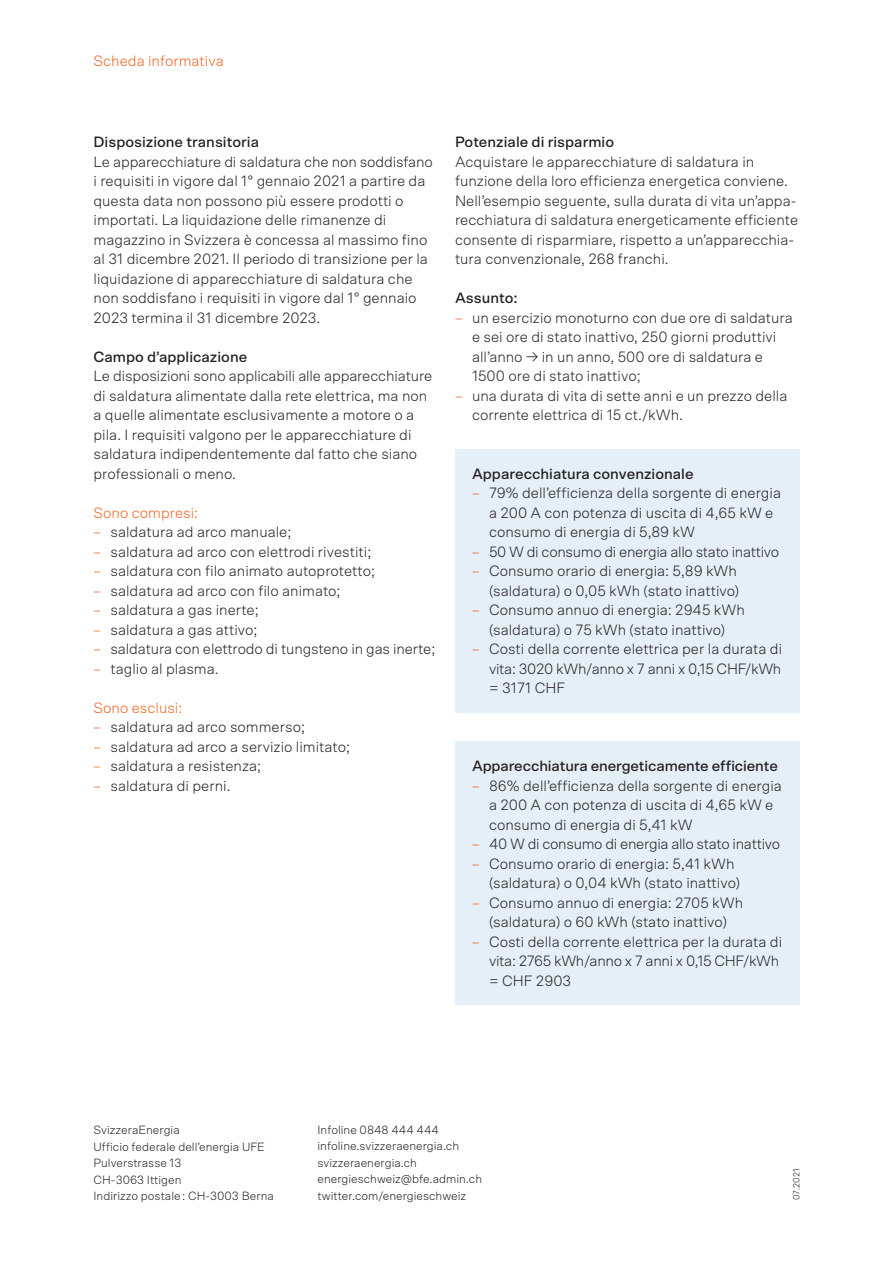
<style>
.page{position:relative;width:893px;height:1263px;background:#fff}
.page>*{position:absolute;margin:0;border:0;box-sizing:border-box;transform-origin:0 0}
.ECH_10_Lauftext{font:300 15px/19.5px "Scto Grotesk A";color:#231f20}
.ECH_10_Lauftext-2{font:300 15px "Scto Grotesk A";letter-spacing:-.02em;color:#231f20}
.ECH_10_Untertitel{font:500 15px "Scto Grotesk A";color:#231f20}
.ECH_10_Lauftext-3{font:500 15px "Scto Grotesk A";letter-spacing:-.01em;color:#231f20}
.ECH_10_Lauftext-4{font:300 15px "Scto Grotesk A";color:#f36421}
.ECH_8_Marginalien{font:300 12px/16.5px "Scto Grotesk A";color:#231f20}
.t1{font:300 9px "Scto Grotesk A";letter-spacing:.015em;color:#231f20}
.s1{color:#f36421}
</style>
<div class="page">
<div style="left:455px;top:449px;width:344px;height:264px;background:#e4eff8"></div>
<div style="left:455px;top:742px;width:344px;height:263px;background:#e4eff8"></div>
<p class="ECH_10_Lauftext-4" style="left:94px;top:52px;width:132px">Scheda informativa</p>
<p class="ECH_10_Untertitel" style="left:94px;top:133px;width:167px">Disposizione transitoria</p>
<p class="ECH_10_Lauftext" style="left:94px;top:151px;width:341px">Le apparecchiature di saldatura che non soddisfano i requisiti in vigore dal 1° gennaio 2021 a partire da questa data non possono più essere prodotti o importati. La liquidazione delle rimanenze di magazzino in Svizzera è concessa al massimo fino al 31 dicembre 2021. Il periodo di transizione per la liquidazione di apparecchiature di saldatura che non soddisfano i requisiti in vigore dal 1° gennaio 2023 termina il 31 dicembre 2023.</p>
<p class="ECH_10_Untertitel" style="left:94px;top:347px;width:155px">Campo d’applicazione</p>
<p class="ECH_10_Lauftext" style="left:94px;top:366px;width:340px">Le disposizioni sono applicabili alle apparecchiature di saldatura alimentate dalla rete elettrica, ma non a quelle alimentate esclusivamente a motore o a pila. I requisiti valgono per le apparecchiature di saldatura indipendentemente dal fatto che siano professionali o meno.</p>
<p class="ECH_10_Lauftext-4" style="left:94px;top:504px;width:106px">Sono compresi:</p>
<p class="ECH_10_Lauftext" style="left:94px;top:522px;width:199px"><span class="s1">–</span> saldatura ad arco manuale;</p>
<p class="ECH_10_Lauftext" style="left:94px;top:541px;width:279px"><span class="s1">–</span> saldatura ad arco con elettrodi rivestiti;</p>
<p class="ECH_10_Lauftext" style="left:94px;top:561px;width:283px"><span class="s1">–</span> saldatura con filo animato autoprotetto;</p>
<p class="ECH_10_Lauftext" style="left:94px;top:580px;width:249px"><span class="s1">–</span> saldatura ad arco con filo animato;</p>
<p class="ECH_10_Lauftext" style="left:94px;top:600px;width:167px"><span class="s1">–</span> saldatura a gas inerte;</p>
<p class="ECH_10_Lauftext" style="left:94px;top:619px;width:165px"><span class="s1">–</span> saldatura a gas attivo;</p>
<p class="ECH_10_Lauftext" style="left:94px;top:639px;width:343px"><span class="s1">–</span> saldatura con elettrodo di tungsteno in gas inerte;</p>
<p class="ECH_10_Lauftext" style="left:94px;top:658px;width:127px"><span class="s1">–</span> taglio al plasma.</p>
<p class="ECH_10_Lauftext-4" style="left:94px;top:699px;width:90px">Sono esclusi:</p>
<p class="ECH_10_Lauftext" style="left:94px;top:717px;width:213px"><span class="s1">–</span> saldatura ad arco sommerso;</p>
<p class="ECH_10_Lauftext" style="left:94px;top:736px;width:258px"><span class="s1">–</span> saldatura ad arco a servizio limitato;</p>
<p class="ECH_10_Lauftext" style="left:94px;top:756px;width:169px"><span class="s1">–</span> saldatura a resistenza;</p>
<p class="ECH_10_Lauftext" style="left:94px;top:775px;width:138px"><span class="s1">–</span> saldatura di perni.</p>
<p class="ECH_10_Untertitel" style="left:455px;top:133px;width:161px">Potenziale di risparmio</p>
<p class="ECH_10_Lauftext" style="left:455px;top:151px;width:345px">Acquistare le apparecchiature di saldatura in funzione della loro efficienza energetica conviene.<br>Nell’esempio seguente, sulla durata di vita un’appa&shy;recchiatura di saldatura energeticamente efficiente consente di risparmiare, rispetto a un’apparecchia&shy;tura convenzionale, 268 franchi.</p>
<p class="ECH_10_Untertitel" style="left:455px;top:289px;width:64px">Assunto:</p>
<p class="ECH_10_Lauftext" style="left:472px;top:307px;width:322px;text-indent:-17px"><span class="s1">–</span> un esercizio monoturno con due ore di saldatura e sei ore di stato inattivo, 250 giorni produttivi all’anno → in un anno, 500 ore di saldatura e 1500 ore di stato inattivo;</p>
<p class="ECH_10_Lauftext" style="left:472px;top:385px;width:317px;text-indent:-17px"><span class="s1">–</span> una durata di vita di sette anni e un prezzo della corrente elettrica di 15 ct./kWh.</p>
<p class="ECH_10_Lauftext-3" style="left:472px;top:464px;width:223px">Apparecchiatura convenzionale</p>
<p class="ECH_10_Lauftext" style="left:489px;top:483px;width:294px;text-indent:-17px"><span class="s1">–</span> 79% dell’efficienza della sorgente di energia a 200 A con potenza di uscita di 4,65 kW e consumo di energia di 5,89 kW</p>
<p class="ECH_10_Lauftext-2" style="left:472px;top:543px;width:309px"><span class="s1">–</span> 50 W di consumo di energia allo stato inattivo</p>
<p class="ECH_10_Lauftext" style="left:472px;top:561px;width:269px;text-align:right"><span class="s1">–</span> Consumo orario di energia: 5,89 kWh (saldatura) o 0,05 kWh (stato inattivo)</p>
<p class="ECH_10_Lauftext" style="left:472px;top:600px;width:274px;text-align:center"><span class="s1">–</span> Consumo annuo di energia: 2945 kWh (saldatura) o 75 kWh (stato inattivo)</p>
<p class="ECH_10_Lauftext" style="left:489px;top:639px;width:295px;text-align:justify;text-indent:-17px"><span class="s1">–</span> Costi della corrente elettrica per la durata di vita: 3020 kWh/anno x 7 anni x 0,15 CHF/kWh = 3171 CHF</p>
<p class="ECH_10_Lauftext-3" style="left:472px;top:757px;width:307px">Apparecchiatura energeticamente efficiente</p>
<p class="ECH_10_Lauftext" style="left:489px;top:775px;width:294px;text-indent:-17px"><span class="s1">–</span> 86% dell’efficienza della sorgente di energia a 200 A con potenza di uscita di 4,65 kW e consumo di energia di 5,41 kW</p>
<p class="ECH_10_Lauftext-2" style="left:472px;top:835px;width:310px"><span class="s1">–</span> 40 W di consumo di energia allo stato inattivo</p>
<p class="ECH_10_Lauftext" style="left:489px;top:853px;width:253px;text-indent:-17px"><span class="s1">–</span> Consumo orario di energia: 5,41 kWh (saldatura) o 0,04 kWh (stato inattivo)</p>
<p class="ECH_10_Lauftext" style="left:472px;top:892px;width:273px;text-align:center"><span class="s1">–</span> Consumo annuo di energia: 2705 kWh (saldatura) o 60 kWh (stato inattivo)</p>
<p class="ECH_10_Lauftext" style="left:489px;top:931px;width:295px;text-indent:-17px"><span class="s1">–</span> Costi della corrente elettrica per la durata di vita: 2765 kWh/anno x 7 anni x 0,15 CHF/kWh = CHF 2903</p>
<p class="ECH_8_Marginalien" style="left:94px;top:1122px;width:182px">SvizzeraEnergia<br>Ufficio federale dell’energia UFE<br>Pulverstrasse 13<br>CH-3063 Ittigen<br>Indirizzo postale: CH-3003 Berna</p>
<p class="ECH_8_Marginalien" style="left:317px;top:1121px;width:143px">Infoline 0848 444 444 infoline.svizzeraenergia.ch</p>
<p class="ECH_8_Marginalien" style="left:317px;top:1154px;width:101px">svizzeraenergia.ch</p>
<p class="ECH_8_Marginalien" style="left:317px;top:1171px;width:166px">energieschweiz@bfe.admin.ch</p>
<p class="ECH_8_Marginalien" style="left:317px;top:1187px;width:150px">twitter.com/energieschweiz</p>
<p class="t1" style="left:791px;top:1200px;width:34px;rotate:-90deg">07.2021</p>
</div>
